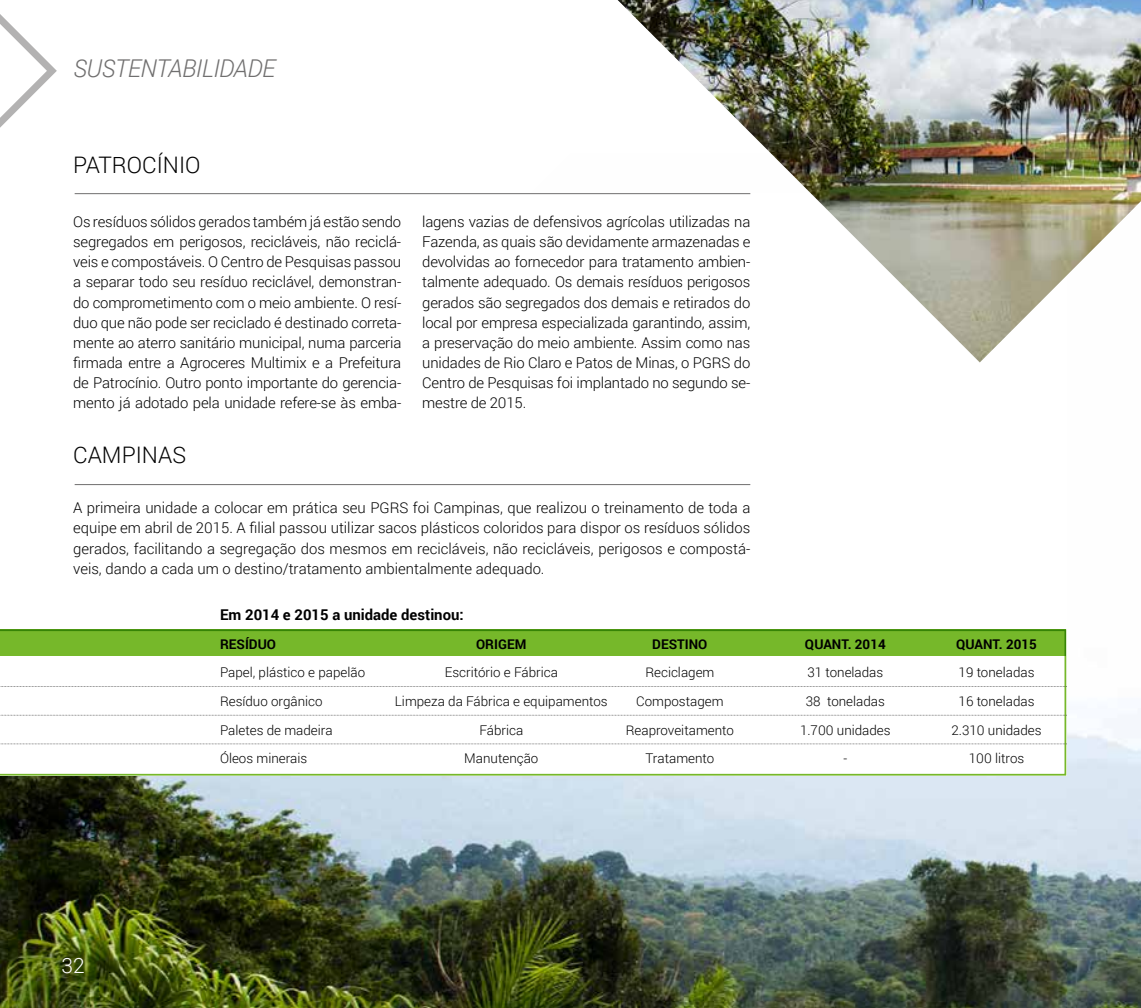
<style>
.page{position:relative;width:1141px;height:1008px;background:#fff}
.page>*{position:absolute;margin:0;border:0;box-sizing:border-box;transform-origin:0 0}
.t1{font:italic 300 24.5px "Roboto";letter-spacing:-.02em;color:#706f6f}
.t2{font:300 22.75px "Roboto";color:#000}
.t3{font:300 21px "Roboto";color:#fff}
.t4{font:300 14.88px/20.1px "Roboto";letter-spacing:-.01em;color:#000;text-align:justify}
.t5{font:700 14.88px "Roboto";color:#000}
.t6{font:300 13.47px "Roboto";color:#000}
.t7{font:700 13.47px "Roboto";color:#000}
</style>
<div class="page">
<img style="left:0;top:629px;width:1141px;height:378px">
<svg style="left:0;top:629px;width:1066px;height:146px"></svg>
<div style="left:0;top:629px;width:1065px;height:27px;background:#76b82a"></div>
<svg style="left:0;top:686px;width:1067px;height:1px"></svg>
<svg style="left:0;top:714px;width:1067px;height:1px"></svg>
<svg style="left:0;top:743px;width:1067px;height:1px"></svg>
<svg style="left:0;top:14px;width:57px;height:114px"></svg>
<hr style="left:75px;top:193px;width:675px;height:1px;background:#706f6f">
<hr style="left:75px;top:484px;width:675px;height:1px;background:#706f6f">
<img style="left:618px;top:0;width:523px;height:362px">
<h1 class="t1" style="left:73px;top:51px;width:204px">SUSTENTABILIDADE</h1>
<h2 class="t2" style="left:73px;top:149px;width:129px">Patrocínio</h2>
<p class="t4" style="left:73px;top:211px;width:330px">Os resíduos sólidos gerados também já estão sendo segregados em perigosos, recicláveis, não reciclá&shy;veis e compostáveis. O Centro de Pesquisas passou a separar todo seu resíduo reciclável, demonstran&shy;do comprometimento com o meio ambiente. O resí&shy;duo que não pode ser reciclado é destinado correta&shy;mente ao aterro sanitário municipal, numa parceria firmada entre a Agroceres Multimix e a Prefeitura de Patrocínio. Outro ponto importante do gerencia&shy;mento já adotado pela unidade refere-se às emba-</p>
<p class="t4" style="left:422px;top:211px;width:330px">lagens vazias de defensivos agrícolas utilizadas na Fazenda, as quais são devidamente armazenadas e devolvidas ao fornecedor para tratamento ambien&shy;talmente adequado. Os demais resíduos perigosos gerados são segregados dos demais e retirados do local por empresa especializada garantindo, assim, a preservação do meio ambiente. Assim como nas unidades de Rio Claro e Patos de Minas, o PGRS do Centro de Pesquisas foi implantado no segundo se&shy;mestre de 2015.</p>
<h2 class="t2" style="left:73px;top:439px;width:114px">Cam pinas</h2>
<p class="t4" style="left:73px;top:497px;width:679px">A primeira unidade a colocar em prática seu PGRS foi Campinas, que realizou o treinamento de toda a equipe em abril de 2015. A filial passou utilizar sacos plásticos coloridos para dispor os resíduos sólidos gerados, facilitando a segregação dos mesmos em recicláveis, não recicláveis, perigosos e compostá&shy;veis, dando a cada um o destino/tratamento ambientalmente adequado.</p>
<h3 class="t3" style="left:62px;top:950px;width:25px">32</h3>
<p class="t5" style="left:220px;top:604px;width:245px">Em 2014 e 2015 a unidade destinou:</p>
<p class="t7" style="left:220px;top:634px;width:50px">RESÍDUOORI</p>
<p class="t7" style="left:498px;top:634px;width:14px">GEMDE</p>
<p class="t7" style="left:669px;top:634px;width:23px">STINO</p>
<p class="t7" style="left:805px;top:634px;width:82px">QUANT. 2014</p>
<p class="t7" style="left:956px;top:634px;width:82px">QUANT. 2015</p>
<p class="t6" style="left:220px;top:663px;width:147px">Papel, plástico e papelão</p>
<p class="t6" style="left:445px;top:663px;width:115px">Escritório e Fábrica</p>
<p class="t6" style="left:645px;top:663px;width:71px">Reciclagem</p>
<p class="t6" style="left:807px;top:663px;width:77px">31 toneladas</p>
<p class="t6" style="left:959px;top:663px;width:77px">19 toneladas</p>
<p class="t6" style="left:220px;top:691px;width:104px">Resíduo orgânico</p>
<p class="t6" style="left:395px;top:691px;width:232px">Limpeza da Fábrica e equipamentos C</p>
<p class="t6" style="left:645px;top:691px;width:80px">ompostagem</p>
<p class="t6" style="left:806px;top:691px;width:81px">38 toneladas</p>
<p class="t6" style="left:959px;top:691px;width:77px">16 toneladas</p>
<p class="t6" style="left:220px;top:720px;width:114px">Paletes de madeira</p>
<p class="t6" style="left:479px;top:720px;width:45px">Fábrica</p>
<p class="t6" style="left:626px;top:720px;width:110px">Reaproveitamento</p>
<p class="t6" style="left:800px;top:720px;width:92px">1.700 unidades</p>
<p class="t6" style="left:951px;top:720px;width:92px">2.310 unidades</p>
<p class="t6" style="left:220px;top:748px;width:89px">Óleos minerais</p>
<p class="t6" style="left:464px;top:748px;width:76px">Manutenção</p>
<p class="t6" style="left:645px;top:748px;width:70px">Tratamento</p>
<p class="t6" style="left:843px;top:748px;width:5px">-</p>
<p class="t6" style="left:969px;top:748px;width:57px">100 litros</p>
</div>
